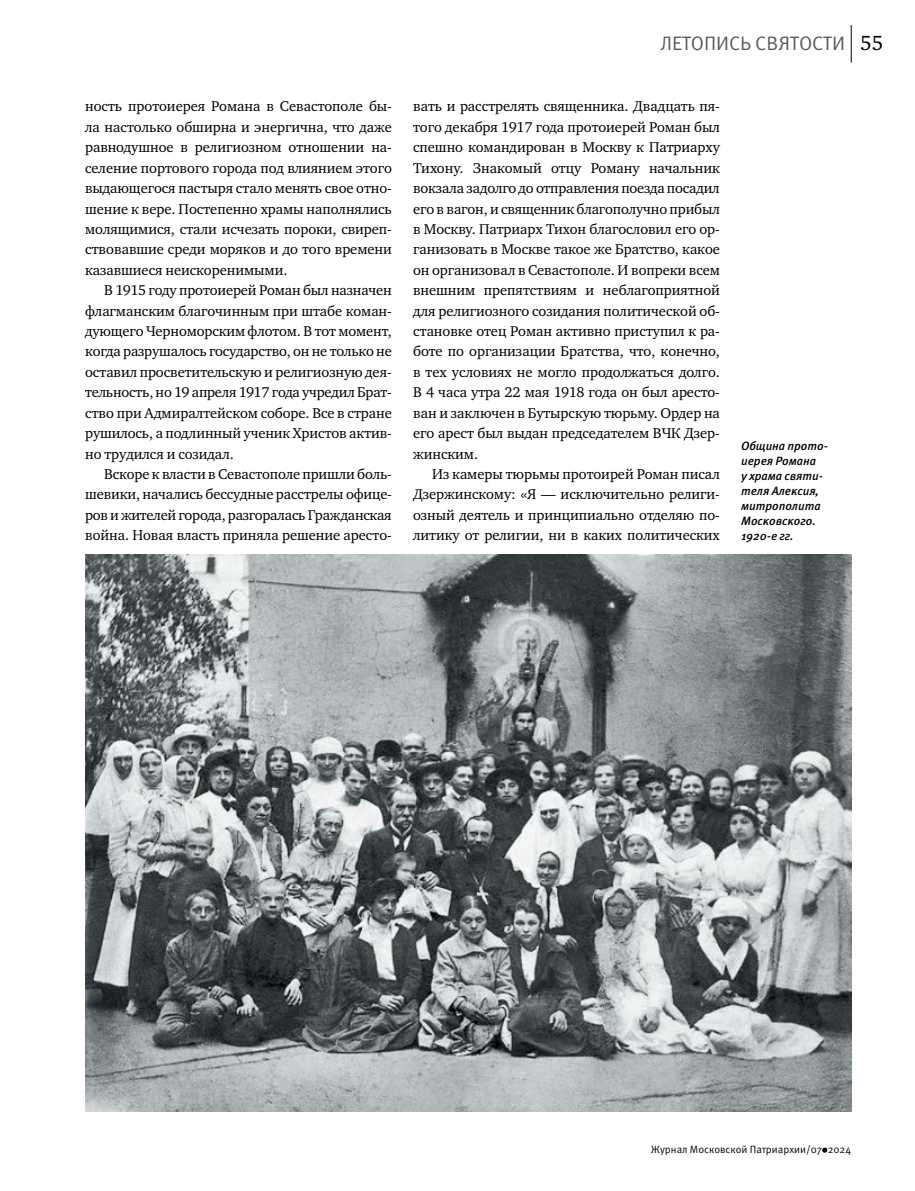
<style>
.page{position:relative;width:915px;height:1191px;background:#fff}
.page>*{position:absolute;margin:0;border:0;box-sizing:border-box;transform-origin:0 0}
.t1{font:19.5px "Meta Pro";letter-spacing:-.005em;color:#58595b}
.t2{font:14.55px/20.4px "Charter ITC";letter-spacing:-.005em;color:#000;text-align:justify}
.t3{font:italic 500 12px/15px "Meta Pro";letter-spacing:-.005em;color:#000}
.t4{font:10.5px "Meta Pro";color:#000}
.s1{font-family:"Charter ITC";font-size:21px;color:#000}
</style>
<div class="page">
<svg style="left:822px;top:1147px;width:5px;height:5px"></svg>
<hr style="left:850px;top:25px;width:1px;height:38px;background:#000">
<img style="left:85px;top:554px;width:765px;height:557px">
<p class="t2" style="left:85px;top:96px;width:308px">ность протоиерея Романа в Севастополе бы&shy;ла настолько обширна и энергична, что даже равнодушное в религиозном отношении на&shy;селение портового города под влиянием этого выдающегося пастыря стало менять свое отно&shy;шение к вере. Постепенно храмы наполнялись молящимися, стали исчезать пороки, свиреп&shy;ствовавшие среди моряков и до того времени казавшиеся неискоренимыми.</p>
<p class="t2" style="left:85px;top:280px;width:308px;text-indent:19px">В 1915 году протоиерей Роман был назначен флагманским благочинным при штабе коман&shy;дующего Черноморским флотом. В тот момент, когда разрушалось государство, он не только не оставил просветительскую и религиозную дея&shy;тельность, но 19 апреля 1917 года учредил Брат&shy;ство при Адмиралтейском соборе. Все в стране рушилось, а подлинный ученик Христов актив&shy;но трудился и созидал.</p>
<p class="t2" style="left:85px;top:464px;width:308px;text-indent:19px">Вскоре к власти в Севастополе пришли боль&shy;шевики, начались бессудные расстрелы офице&shy;ров и жителей города, разгоралась Гражданская война. Новая власть приняла решение аресто-</p>
<h1 class="t1" style="left:660px;top:31px;width:224px">ЛЕТОПИСЬ СВЯТОСТИ <span class="s1">55</span></h1>
<p class="t2" style="left:413px;top:96px;width:308px">вать и расстрелять священника. Двадцать пя&shy;того декабря 1917 года протоиерей Роман был спешно командирован в Москву к Патриарху Тихону. Знакомый отцу Роману начальник вокзала задолго до отправления поезда посадил его в вагон, и священник благополучно прибыл в Москву. Патриарх Тихон благословил его ор&shy;ганизовать в Москве такое же Братство, какое он организовал в Севастополе. И вопреки всем внешним препятствиям и неблагоприятной для религиозного созидания политической об&shy;становке отец Роман активно приступил к ра&shy;боте по организации Братства, что, конечно, в тех условиях не могло продолжаться долго.<br>В 4 часа утра 22 мая 1918 года он был аресто&shy;ван и заключен в Бутырскую тюрьму. Ордер на его арест был выдан председателем ВЧК Дзер&shy;жинским.</p>
<p class="t2" style="left:413px;top:464px;width:308px;text-indent:19px">Из камеры тюрьмы протоирей Роман писал Дзержинскому: «Я — исключительно религи&shy;озный деятель и принципиально отделяю по&shy;литику от религии, ни в каких политических</p>
<p class="t3" style="left:741px;top:439px;width:88px">Община прото&shy;иерея Романа<br>у храма святи&shy;теля Алексия, митрополита<br>Московского.<br>1920-е гг.</p>
<p class="t4" style="left:650px;top:1142px;width:202px">Журнал Московской Патриархии/07 2024</p>
</div>
